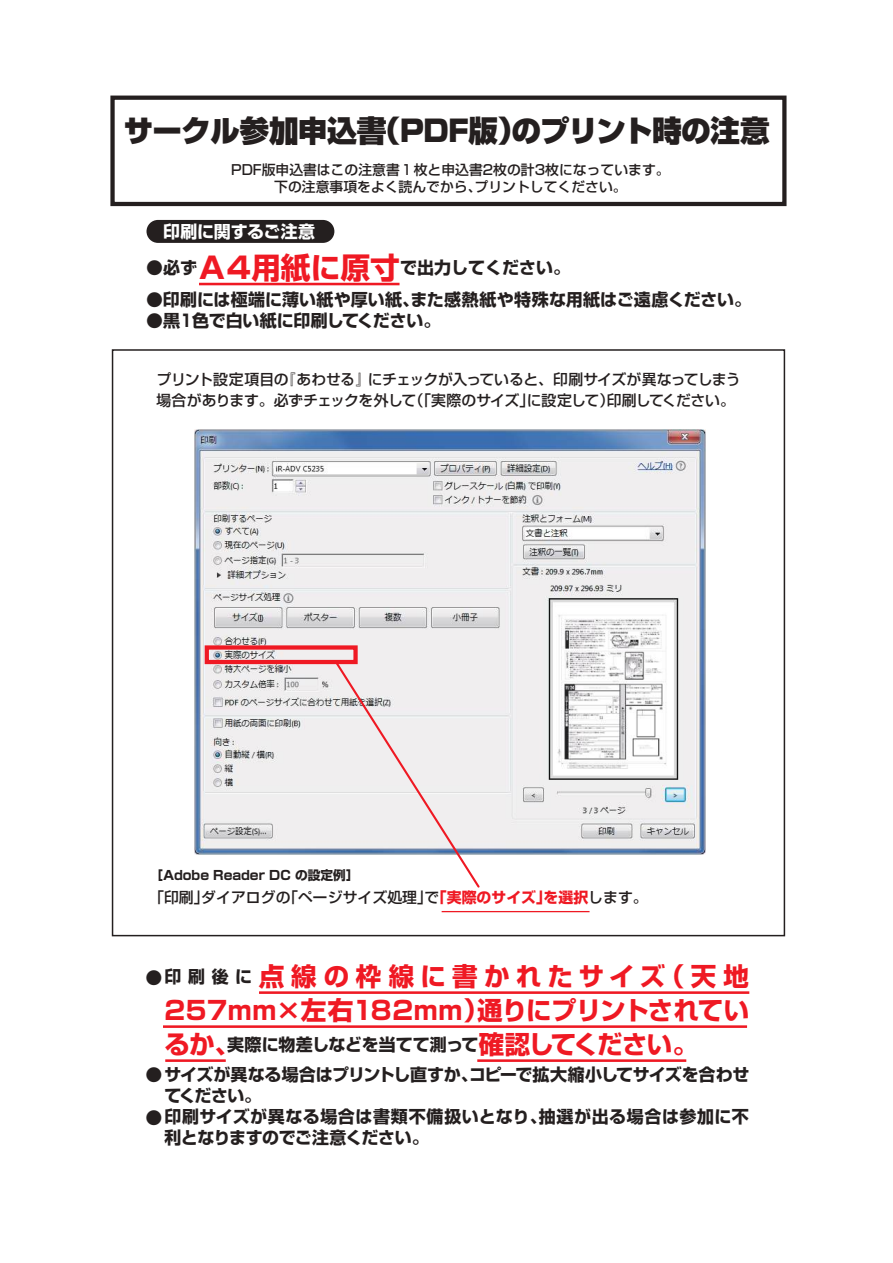
<style>
.page{position:relative;width:893px;height:1263px;background:#fff}
.page>*{position:absolute;margin:0;border:0;box-sizing:border-box;transform-origin:0 0}
.t1{font:900 29.7px "Shin Go";letter-spacing:-.03em;color:#241f1f}
.t2{font:700 25.5px/34px "Shin Go";letter-spacing:.025em;color:#ef1923}
.t3{font:700 16.95px "Shin Go";color:#241f1f}
.t4{font:700 16.95px/21.3px "Shin Go";letter-spacing:-.02em;color:#241f1f}
.t5{font:700 16.95px/21.3px "Shin Go";letter-spacing:.025em;color:#241f1f}
.t6{font:700 16.95px "Shin Go";letter-spacing:-.005em;color:#fff}
.t7{font:500 14.85px/21.3px "Shin Go";letter-spacing:-.035em;color:#241f1f}
.t8{font:500 14.85px "Shin Go";letter-spacing:-.015em;color:#241f1f}
.t9{font:500 13.8px/17px "Shin Go";color:#241f1f;text-align:center}
.t10{font:700 12.75px "Shin Go";color:#241f1f}
.s1{font-size:29.7px;color:#ef1923}
.s2{font-weight:700;color:#ef1923}
.s3{font-size:16.95px;color:#241f1f}
.s4{font-size:25.5px;color:#ef1923}
</style>
<div class="page">
<img style="left:195px;top:430px;width:510px;height:424px">
<div style="left:146px;top:220px;width:188px;height:23px;background:#241f1f;border-radius:11px"></div>
<div style="left:110px;top:96px;width:676px;height:110px;border:4px solid #241f1f"></div>
<div style="left:205px;top:645px;width:153px;height:19px;border:4px solid #ef1923"></div>
<svg style="left:333px;top:659px;width:148px;height:229px"></svg>
<hr style="left:199px;top:283px;width:201px;height:2px;background:#ef1923">
<hr style="left:442px;top:911px;width:148px;height:1px;background:#ef1923">
<hr style="left:259px;top:991px;width:490px;height:3px;background:#ef1923">
<hr style="left:163px;top:1025px;width:584px;height:3px;background:#ef1923">
<hr style="left:477px;top:1059px;width:209px;height:3px;background:#ef1923">
<hr style="left:165px;top:1059px;width:61px;height:3px;background:#ef1923">
<h1 class="t1" style="left:124px;top:110px;width:647px">サークル参加申込書（PDF版）のプリント時の注意</h1>
<p class="t9" style="left:231px;top:161px;width:440px">PDF版申込書はこの注意書１枚と申込書2枚の計3枚になっています。下の注意事項をよく読んでから、プリントしてください。</p>
<p class="t6" style="left:163px;top:220px;width:154px">印刷に関するご注意</p>
<p class="t3" style="left:146px;top:256px;width:425px">●必ず<span class="s1">Ａ4用紙に原寸</span>で出力してください。</p>
<p class="t3" style="left:146px;top:288px;width:607px">●印刷には極端に薄い紙や厚い紙、また感熱紙や特殊な用紙はご遠慮ください。</p>
<p class="t4" style="left:146px;top:309px;width:296px">●黒１色で白い紙に印刷してください。</p>
<p class="t7" style="left:157px;top:368px;width:586px">プリント設定項目の『あわせる』にチェックが入っていると、印刷サイズが異なってしまう場合があります。必ずチェックを外して（「実際のサイズ」に設定して）印刷してください。</p>
<p class="t10" style="left:150px;top:866px;width:210px">［Adobe Reader DC の設定例］</p>
<p class="t8" style="left:149px;top:887px;width:500px">「印刷」ダイアログの「ページサイズ処理」で<span class="s2">「実際のサイズ」を選択</span>します。</p>
<h2 class="t2" style="left:164px;top:958px;width:586px"><span class="s3">印刷後に</span>点線の枠線に書かれたサイズ（天地<br>257mm×左右182mm）通りにプリントされてい</h2>
<p class="t3" style="left:165px;top:1033px;width:535px"><span class="s4">るか、</span>実際に物差しなどを当てて測って<span class="s4">確認してください。</span></p>
<p class="t4" style="left:164px;top:1062px;width:587px;text-indent:-19px">●サイズが異なる場合はプリントし直すか、コピーで拡大縮小してサイズを合わせてください。</p>
<p class="t5" style="left:164px;top:1105px;width:586px;text-indent:-19px">●印刷サイズが異なる場合は書類不備扱いとなり、抽選が出る場合は参加に不利となりますのでご注意ください。</p>
<p class="t3" style="left:146px;top:966px;width:19px">●</p>
</div>
